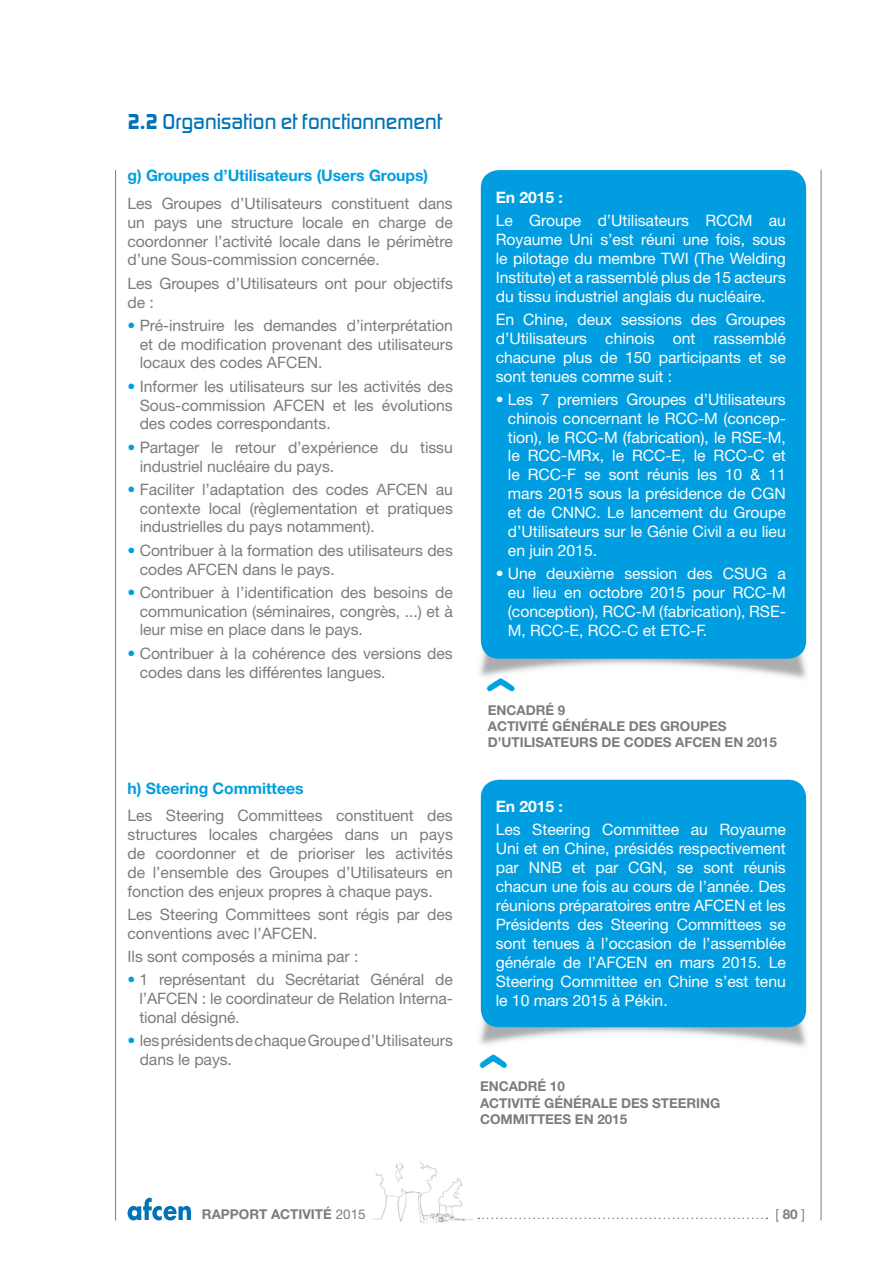
<style>
.page{position:relative;width:893px;height:1263px;background:#fff}
.page>*{position:absolute;margin:0;border:0;box-sizing:border-box;transform-origin:0 0}
.t1{font:500 22.5px "Digital Sans EF";color:#0072b6}
.t2{font:15.75px/18.9px "Helvetica Neue LT Std";letter-spacing:-.005em;color:#7b7c7e;text-align:justify}
.t3{font:15.75px/18.9px "Helvetica Neue LT Std";letter-spacing:-.005em;color:#fff;text-align:justify}
.t4{font:700 15.75px "Helvetica Neue LT Std";letter-spacing:-.005em;color:#009ee0}
.t5{font:700 15.75px "Helvetica Neue LT Std";letter-spacing:-.005em;color:#fff}
.t6{font:700 13.5px/16.2px "Helvetica Neue LT Std";letter-spacing:-.005em;color:#7b7c7e}
.t7{font:13.5px "Helvetica Neue LT Std";color:#7b7c7e}
.s1{font-weight:700}
.s2{color:#009ee0}
.s3{font-weight:400}
</style>
<div class="page">
<svg style="left:128px;top:1198px;width:63px;height:22px"></svg>
<img style="left:372px;top:1162px;width:100px;height:62px">
<svg style="left:478px;top:1217px;width:289px;height:2px"></svg>
<hr style="left:115px;top:170px;width:1px;height:1050px;background:#7b7c7e">
<hr style="left:821px;top:170px;width:1px;height:1050px;background:#7b7c7e">
<img style="left:479px;top:620px;width:328px;height:59px">
<div style="left:481px;top:170px;width:325px;height:489px;background:#009ee0;border-radius:18px"></div>
<img style="left:484px;top:674px;width:40px;height:18px">
<img style="left:479px;top:988px;width:328px;height:59px">
<div style="left:481px;top:780px;width:325px;height:247px;background:#009ee0;border-radius:18px"></div>
<img style="left:479px;top:1054px;width:29px;height:14px">
<h1 class="t1" style="left:128px;top:108px;width:316px"><span class="s1">2.2</span> Organisation et fonctionnement</h1>
<p class="t4" style="left:128px;top:166px;width:302px">g) Groupes d’Utilisateurs (Users Groups)</p>
<p class="t2" style="left:128px;top:193px;width:327px">Les Groupes d’Utilisateurs constituent dans un pays une structure locale en charge de coordonner l’activité locale dans le périmètre d’une Sous-commission concernée.</p>
<p class="t2" style="left:128px;top:273px;width:327px">Les Groupes d’Utilisateurs ont pour objectifs de :</p>
<p class="t2" style="left:140px;top:315px;width:315px;text-indent:-12px"><span class="s2">•</span> Pré-instruire les demandes d’interprétation et de modification provenant des utilisateurs locaux des codes AFCEN.</p>
<p class="t2" style="left:140px;top:376px;width:315px;text-indent:-12px"><span class="s2">•</span> Informer les utilisateurs sur les activités des Sous-commission AFCEN et les évolutions des codes correspondants.</p>
<p class="t2" style="left:140px;top:437px;width:315px;text-indent:-12px"><span class="s2">•</span> Partager le retour d’expérience du tissu industriel nucléaire du pays.</p>
<p class="t2" style="left:140px;top:479px;width:315px;text-indent:-12px"><span class="s2">•</span> Faciliter l’adaptation des codes AFCEN au contexte local (règlementation et pratiques industrielles du pays notamment).</p>
<p class="t2" style="left:140px;top:540px;width:315px;text-indent:-12px"><span class="s2">•</span> Contribuer à la formation des utilisateurs des codes AFCEN dans le pays.</p>
<p class="t2" style="left:140px;top:582px;width:315px;text-indent:-12px"><span class="s2">•</span> Contribuer à l’identification des besoins de communication (séminaires, congrès, ...) et à leur mise en place dans le pays.</p>
<p class="t2" style="left:140px;top:643px;width:315px;text-indent:-12px"><span class="s2">•</span> Contribuer à la cohérence des versions des codes dans les différentes langues.</p>
<p class="t4" style="left:128px;top:778px;width:177px">h) Steering Committees</p>
<p class="t2" style="left:128px;top:806px;width:327px">Les Steering Committees constituent des structures locales chargées dans un pays de coordonner et de prioriser les activités de l’ensemble des Groupes d’Utilisateurs en fonction des enjeux propres à chaque pays.</p>
<p class="t2" style="left:128px;top:904px;width:327px">Les Steering Committees sont régis par des conventions avec l’AFCEN.</p>
<p class="t2" style="left:128px;top:946px;width:232px">Ils sont composés a minima par :</p>
<p class="t2" style="left:139px;top:970px;width:315px;text-indent:-12px"><span class="s2">•</span> 1 représentant du Secrétariat Général de l’AFCEN : le coordinateur de Relation Interna&shy;tional désigné.</p>
<p class="t2" style="left:140px;top:1031px;width:315px;text-indent:-12px"><span class="s2">•</span> les présidents de chaque Groupe d’Utilisateurs dans le pays.</p>
<p class="t5" style="left:496px;top:188px;width:69px">En 2015 :</p>
<p class="t3" style="left:496px;top:211px;width:292px">Le Groupe d’Utilisateurs RCCM au Royaume Uni s’est réuni une fois, sous le pilotage du membre TWI (The Welding Institute) et a rassemblé plus de 15 acteurs du tissu industriel anglais du nucléaire.</p>
<p class="t3" style="left:496px;top:310px;width:292px">En Chine, deux sessions des Groupes d’Utilisateurs chinois ont rassemblé chacune plus de 150 participants et se sont tenues comme suit :</p>
<p class="t3" style="left:508px;top:389px;width:279px;text-indent:-12px">• Les 7 premiers Groupes d’Utilisateurs chinois concernant le RCC-M (concep&shy;tion), le RCC-M (fabrication), le RSE-M, le RCC-MRx, le RCC-E, le RCC-C et le RCC-F se sont réunis les 10 &amp; 11 mars 2015 sous la présidence de CGN et de CNNC. Le lancement du Groupe d’Utilisateurs sur le Génie Civil a eu lieu en juin 2015.</p>
<p class="t3" style="left:508px;top:564px;width:279px;text-indent:-12px">• Une deuxième session des CSUG a eu lieu en octobre 2015 pour RCC-M (conception), RCC-M (fabrication), RSE-M, RCC-E, RCC-C et ETC-F.</p>
<p class="t6" style="left:488px;top:701px;width:290px">ENCADRÉ 9<br>ACTIVITÉ GÉNÉRALE DES GROUPES<br>D’UTILISATEURS DE CODES AFCEN EN 2015</p>
<p class="t5" style="left:496px;top:797px;width:69px">En 2015 :</p>
<p class="t3" style="left:496px;top:820px;width:292px">Les Steering Committee au Royaume Uni et en Chine, présidés respectivement par NNB et par CGN, se sont réunis chacun une fois au cours de l’année. Des réunions préparatoires entre AFCEN et les Présidents des Steering Committees se sont tenues à l’occasion de l’assemblée générale de l’AFCEN en mars 2015. Le Steering Committee en Chine s’est tenu le 10 mars 2015 à Pékin.</p>
<p class="t6" style="left:480px;top:1078px;width:242px">ENCADRÉ 10<br>ACTIVITÉ GÉNÉRALE DES STEERING<br>COMMITTEES EN 2015</p>
<p class="t6" style="left:202px;top:1206px;width:165px">RAPPORT ACTIVITÉ <span class="s3">2015</span></p>
<p class="t7" style="left:775px;top:1206px;width:31px">[ <span class="s1">80</span> ]</p>
</div>
